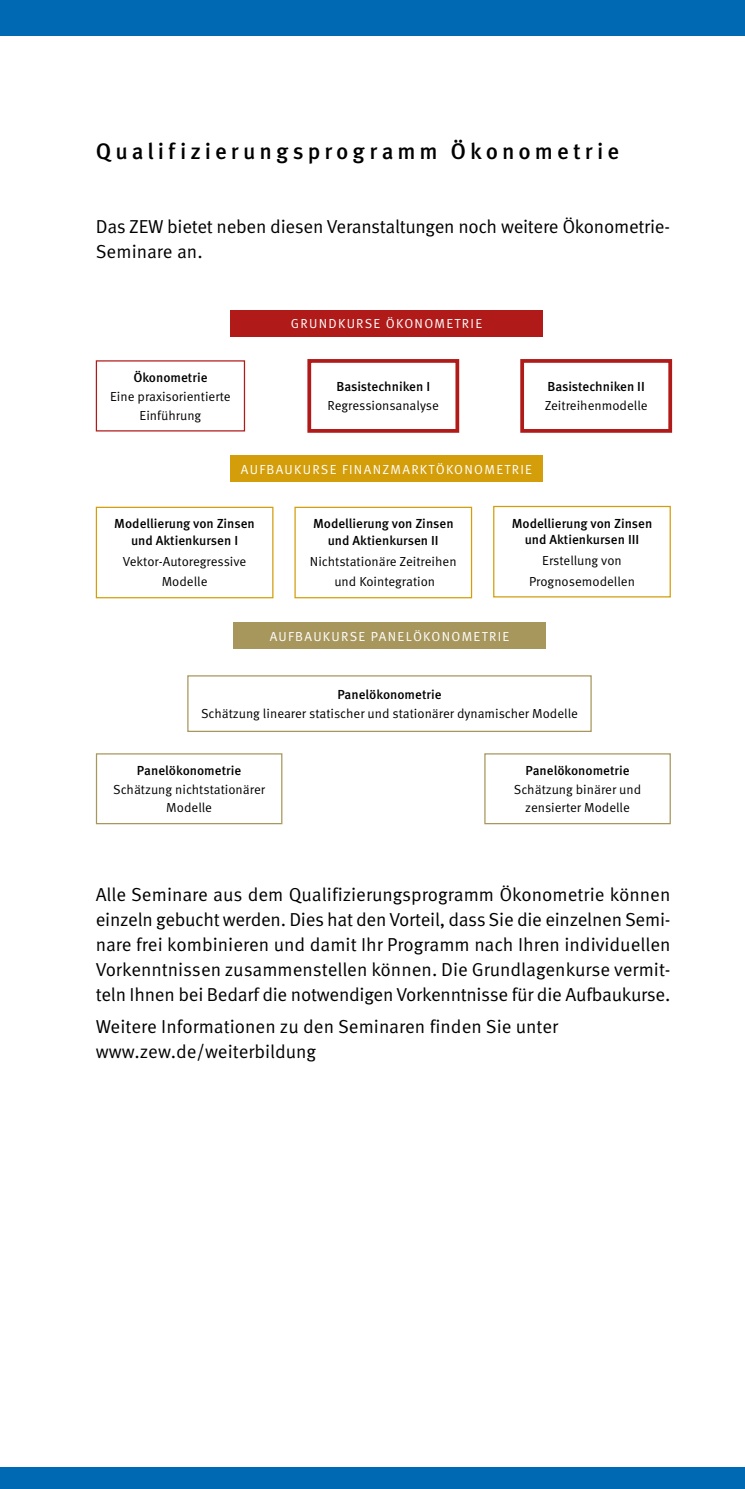
<style>
.page{position:relative;width:745px;height:1489px;background:#fff}
.page>*{position:absolute;margin:0;border:0;box-sizing:border-box;transform-origin:0 0}
.Programm_Referenten{font:500 22.5px "Meta Pro";letter-spacing:.18em;color:#000}
.flyer-body{font:18.75px/25px "Meta Pro";letter-spacing:-.015em;color:#000}
.t1{font:13px/18.8px "Meta Pro";color:#000;text-align:center}
.t2{font:500 13px/16.8px "Meta Pro";color:#000;text-align:center}
.t3{font:13px "Meta Pro";letter-spacing:.1em;color:#fff}
</style>
<div class="page">
<div style="left:0;top:0;width:744px;height:35px;background:#0069b4"></div>
<div style="left:0;top:1467px;width:744px;height:21px;background:#0069b4"></div>
<div style="left:230px;top:310px;width:312px;height:26px;background:#b01b1a"></div>
<div style="left:96px;top:360px;width:149px;height:71px;border:1px solid #b01b1a"></div>
<div style="left:307px;top:359px;width:152px;height:74px;border:4px solid #b01b1a"></div>
<div style="left:520px;top:359px;width:151px;height:74px;border:4px solid #b01b1a"></div>
<div style="left:233px;top:622px;width:312px;height:26px;background:#a8975d"></div>
<div style="left:96px;top:753px;width:186px;height:71px;border:1px solid #a8975d"></div>
<div style="left:187px;top:675px;width:404px;height:57px;border:1px solid #a8975d"></div>
<div style="left:484px;top:753px;width:186px;height:71px;border:1px solid #a8975d"></div>
<div style="left:230px;top:455px;width:312px;height:27px;background:#d39e0a"></div>
<div style="left:96px;top:506px;width:177px;height:92px;border:1px solid #d39e0a"></div>
<div style="left:294px;top:506px;width:178px;height:92px;border:1px solid #d39e0a"></div>
<div style="left:493px;top:506px;width:177px;height:91px;border:1px solid #d39e0a"></div>
<p class="Programm_Referenten" style="left:96px;top:137px;width:524px">Qualifizierungsprogramm Ökonometrie</p>
<p class="flyer-body" style="left:96px;top:215px;width:575px">Das ZEW bietet neben diesen Veranstaltungen noch weitere Ökonometrie-<br>Seminare an.</p>
<p class="t3" style="left:290px;top:315px;width:193px">GRUNDKURSE ÖKONOMETRIE</p>
<p class="t2" style="left:133px;top:369px;width:76px">Ökonometrie</p>
<p class="t1" style="left:110px;top:387px;width:122px">Eine praxisorientierte<br>Einführung</p>
<p class="t2" style="left:336px;top:379px;width:95px">Basistechniken I</p>
<p class="t1" style="left:327px;top:396px;width:113px">Regressionsanalyse</p>
<p class="t2" style="left:547px;top:379px;width:99px">Basistechniken II</p>
<p class="t1" style="left:544px;top:396px;width:104px">Zeitreihenmodelle</p>
<p class="t3" style="left:241px;top:461px;width:292px">AUFBAUKURSE FINANZMARKTÖKONOMETRIE</p>
<p class="t2" style="left:114px;top:516px;width:142px">Modellierung von Zinsen und Aktienkursen I</p>
<p class="t1" style="left:123px;top:551px;width:125px;line-height:20.5px">Vektor-Autoregressive<br>Modelle</p>
<p class="t2" style="left:313px;top:516px;width:142px">Modellierung von Zinsen und Aktienkursen II</p>
<p class="t1" style="left:310px;top:551px;width:148px;line-height:20.5px">Nichtstationäre Zeitreihen und Kointegration</p>
<p class="t2" style="left:511px;top:515px;width:142px">Modellierung von Zinsen und Aktienkursen III</p>
<p class="t1" style="left:528px;top:550px;width:107px;line-height:20.5px">Erstellung von<br>Prognosemodellen</p>
<p class="t3" style="left:269px;top:627px;width:241px">AUFBAUKURSE PANELÖKONOMETRIE</p>
<p class="t2" style="left:337px;top:686px;width:106px">Panelökonometrie</p>
<p class="t1" style="left:201px;top:704px;width:378px">Schätzung linearer statischer und stationärer dynamischer Modelle</p>
<p class="t2" style="left:137px;top:762px;width:106px">Panelökonometrie</p>
<p class="t1" style="left:113px;top:780px;width:153px">Schätzung nichtstationärer<br>Modelle</p>
<p class="t2" style="left:525px;top:762px;width:106px">Panelökonometrie</p>
<p class="t1" style="left:513px;top:780px;width:129px">Schätzung binärer und zensierter Modelle</p>
<p class="flyer-body" style="left:96px;top:882px;width:576px;text-align:justify">Alle Seminare aus dem Qualifizierungsprogramm Ökonometrie können einzeln gebucht werden. Dies hat den Vorteil, dass Sie die einzelnen Semi&shy;nare frei kombinieren und damit Ihr Programm nach Ihren individuellen Vorkenntnissen zusammenstellen können. Die Grundlagenkurse vermit&shy;teln Ihnen bei Bedarf die notwendigen Vorkenntnisse für die Aufbaukurse.</p>
<p class="flyer-body" style="left:96px;top:1014px;width:464px">Weitere Informationen zu den Seminaren finden Sie unter www.zew.de/weiterbildung</p>
</div>
